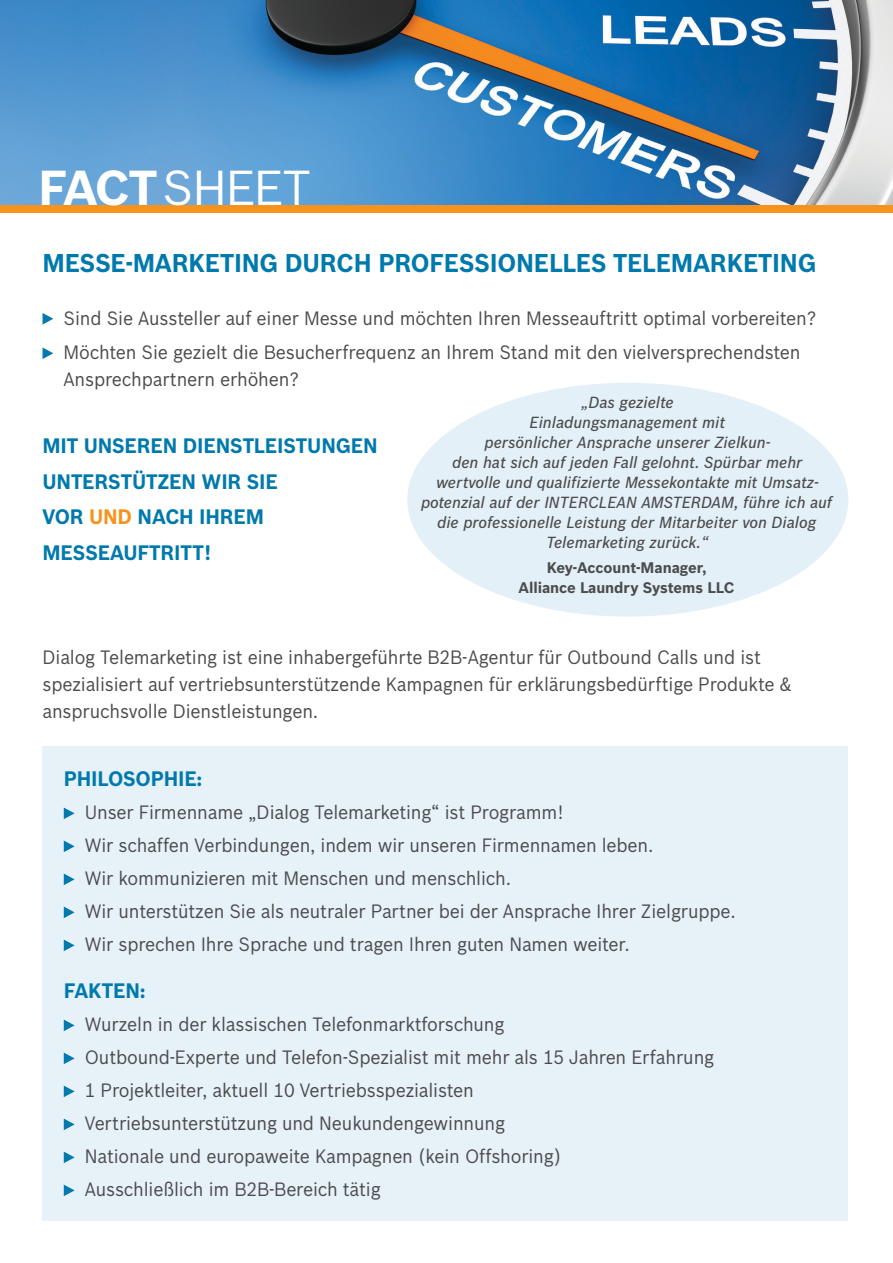
<style>
.page{position:relative;width:893px;height:1263px;background:#fff}
.page>*{position:absolute;margin:0;border:0;box-sizing:border-box;transform-origin:0 0}
.Intro_Paragraph{font:48px "Bosch Sans";letter-spacing:-.025em;color:#fff}
.t1{font:700 25.2px "Bosch Sans";letter-spacing:-.01em;color:#0079ad;scale:.94 1}
.t2{font:700 20.4px "Bosch Sans";letter-spacing:-.01em;color:#0079ad;scale:.94 1}
.t3{font:18.9px/27px "Bosch Sans";letter-spacing:-.01em;color:#4b4b4d;scale:.94 1}
.t4{font:italic 500 15.75px/20.1px "Bosch Sans";letter-spacing:-.005em;color:#4b4c4d;text-align:center}
.t5{font:700 15px/20.1px "Bosch Sans";letter-spacing:-.005em;color:#4b4c4d;text-align:center}
.s1{font-weight:700}
.s2{color:#f7931d}
</style>
<div class="page">
<div style="left:43px;top:746px;width:805px;height:474px;background:#e6f1f8"></div>
<img style="left:81px;top:0;width:812px;height:205px">
<img style="left:0;top:0;width:81px;height:205px">
<div style="left:0;top:205px;width:893px;height:7px;background:#f7931d"></div>
<svg style="left:43px;top:313px;width:10px;height:12px"></svg>
<svg style="left:43px;top:347px;width:10px;height:12px"></svg>
<svg style="left:64px;top:807px;width:11px;height:12px"></svg>
<svg style="left:64px;top:840px;width:11px;height:12px"></svg>
<svg style="left:64px;top:873px;width:11px;height:12px"></svg>
<svg style="left:64px;top:906px;width:11px;height:12px"></svg>
<svg style="left:64px;top:939px;width:11px;height:12px"></svg>
<svg style="left:64px;top:1019px;width:11px;height:12px"></svg>
<svg style="left:64px;top:1052px;width:11px;height:12px"></svg>
<svg style="left:64px;top:1085px;width:11px;height:12px"></svg>
<svg style="left:64px;top:1118px;width:11px;height:12px"></svg>
<svg style="left:64px;top:1151px;width:11px;height:12px"></svg>
<svg style="left:64px;top:1184px;width:11px;height:12px"></svg>
<div style="left:407px;top:383px;width:441px;height:234px;background:#e3f0f7;border-radius:50%"></div>
<p class="Intro_Paragraph" style="left:38px;top:152px;width:274px"><span class="s1">FACT</span>SHEET</p>
<p class="t1" style="left:43px;top:244px;width:825px">MESSE-MARKETING DURCH PROFESSIONELLES TELEMARKETING</p>
<p class="t3" style="left:64px;top:303px;width:802px">Sind Sie Aussteller auf einer Messe und möchten Ihren Messeauftritt optimal vorbereiten?</p>
<p class="t3" style="left:64px;top:337px;width:785px">Möchten Sie gezielt die Besucherfrequenz an Ihrem Stand mit den vielversprechendsten<br>Ansprechpartnern erhöhen?</p>
<p class="t2" style="left:43px;top:430px;width:358px">MIT UNSEREN DIENSTLEISTUNGEN</p>
<p class="t2" style="left:43px;top:466px;width:252px">UNTERSTÜTZEN WIR SIE</p>
<p class="t2" style="left:43px;top:501px;width:237px">VOR <span class="s2">UND</span> NACH IHREM</p>
<p class="t2" style="left:43px;top:537px;width:181px">MESSEAUFTRITT!</p>
<p class="t4" style="left:421px;top:391px;width:413px">„Das gezielte<br>Einladungsmanagement mit<br>persönlicher Ansprache unserer Zielkun-<br>den hat sich auf jeden Fall gelohnt. Spürbar mehr wertvolle und qualifizierte Messekontakte mit Umsatz&shy;potenzial auf der INTERCLEAN AMSTERDAM, führe ich auf die professionelle Leistung der Mitarbeiter von Dialog Telemarketing zurück.“</p>
<p class="t5" style="left:519px;top:556px;width:218px">Key-Account-Manager,<br>Alliance Laundry Systems LLC</p>
<p class="t3" style="left:43px;top:642px;width:798px">Dialog Telemarketing ist eine inhabergeführte B2B-Agentur für Outbound Calls und ist spezialisiert auf vertriebsunterstützende Kampagnen für erklärungsbedürftige Produkte &amp; anspruchsvolle Dienstleistungen.</p>
<p class="t2" style="left:64px;top:763px;width:149px">PHILOSOPHIE:</p>
<p class="t3" style="left:85px;top:797px;width:511px">Unser Firmenname „Dialog Telemarketing“ ist Programm!</p>
<p class="t3" style="left:85px;top:830px;width:606px">Wir schaffen Verbindungen, indem wir unseren Firmennamen leben.</p>
<p class="t3" style="left:85px;top:863px;width:455px">Wir kommunizieren mit Menschen und menschlich.</p>
<p class="t3" style="left:85px;top:896px;width:694px">Wir unterstützen Sie als neutraler Partner bei der Ansprache Ihrer Zielgruppe.</p>
<p class="t3" style="left:85px;top:929px;width:581px">Wir sprechen Ihre Sprache und tragen Ihren guten Namen weiter.</p>
<p class="t2" style="left:64px;top:975px;width:89px">FAKTEN:</p>
<p class="t3" style="left:85px;top:1009px;width:448px">Wurzeln in der klassischen Telefonmarktforschung</p>
<p class="t3" style="left:85px;top:1042px;width:671px">Outbound-Experte und Telefon-Spezialist mit mehr als 15 Jahren Erfahrung</p>
<p class="t3" style="left:85px;top:1075px;width:415px">1 Projektleiter, aktuell 10 Vertriebsspezialisten</p>
<p class="t3" style="left:85px;top:1108px;width:449px">Vertriebsunterstützung und Neukundengewinnung</p>
<p class="t3" style="left:85px;top:1141px;width:508px">Nationale und europaweite Kampagnen (kein Offshoring)</p>
<p class="t3" style="left:85px;top:1174px;width:316px">Ausschließlich im B2B-Bereich tätig</p>
</div>
